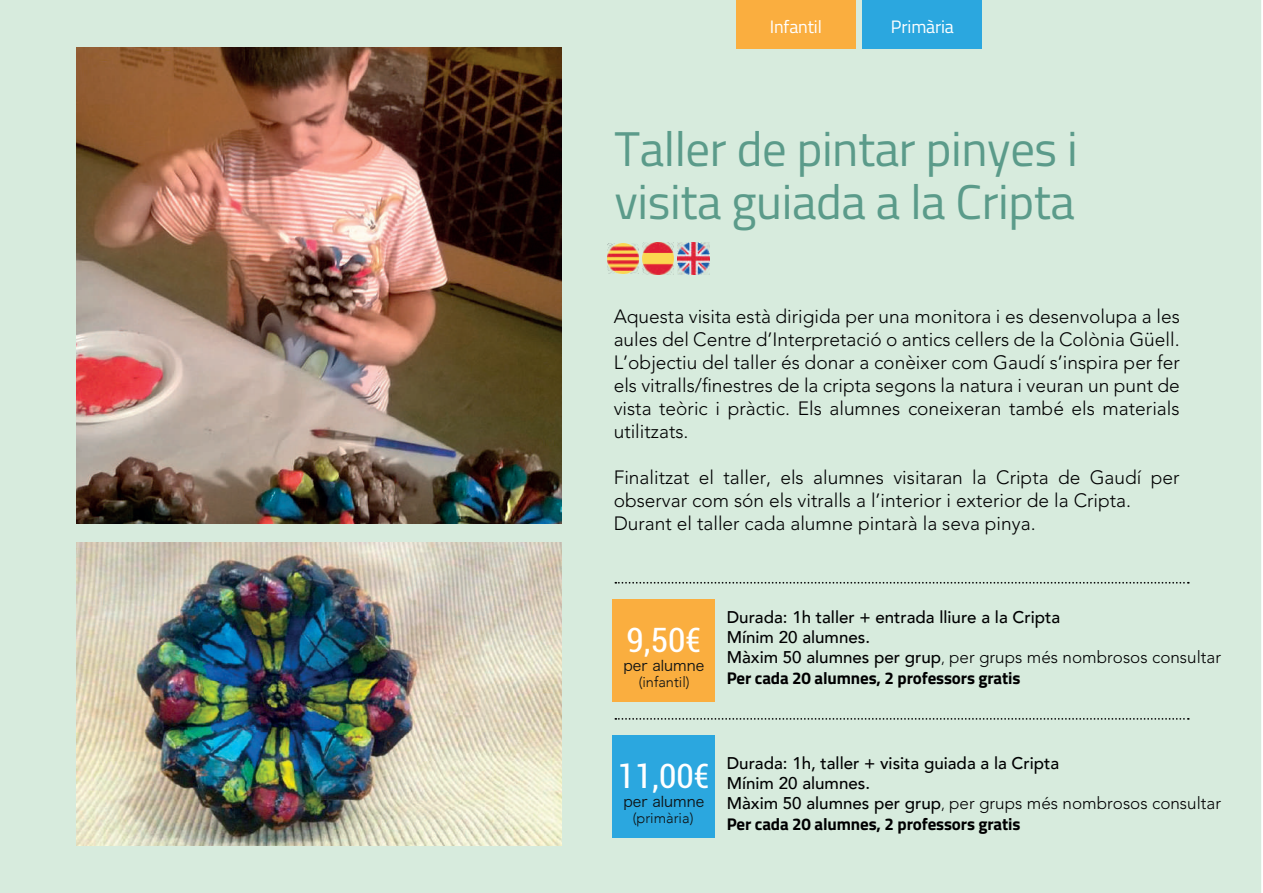
<style>
.page{position:relative;width:1263px;height:893px;background:#fff}
.page>*{position:absolute;margin:0;border:0;box-sizing:border-box;transform-origin:0 0}
.t1{font:48.75px/53.2px "Titillium Web";letter-spacing:-.01em;color:#5b9b8a}
.t2{font:condensed 33.6px "Roboto";color:#fff}
.t3{font:300 19.2px/23px "Avenir";color:#000001;text-align:justify}
.t4{font:18px "Titillium Web";letter-spacing:-.01em;color:#fff}
.t5{font:300 17.1px "Avenir";color:#000001}
.t6{font:500 16.95px/20.2px "Avenir";color:#000001}
.t7{font:700 16.95px "Titillium Web";letter-spacing:-.01em;color:#000001}
.t8{font:300 14.55px "Avenir";color:#0e1214}
.t9{font:14.55px "Hiragino Sans GB W3";color:#0e1214}
.s1{font-weight:500;font-size:16.95px}
.s2{font-size:14.85px}
</style>
<div class="page">
<div style="left:0;top:0;width:1261px;height:893px;background:#d7ebdd"></div>
<img style="left:608px;top:243px;width:30px;height:31px">
<img style="left:642px;top:243px;width:32px;height:31px">
<img style="left:678px;top:243px;width:31px;height:31px">
<div style="left:862px;top:0;width:120px;height:49px;background:#2ba7df"></div>
<div style="left:736px;top:0;width:120px;height:49px;background:#faae3f"></div>
<div style="left:612px;top:735px;width:103px;height:103px;background:#2ba7df"></div>
<svg style="left:615px;top:718px;width:574px;height:2px"></svg>
<div style="left:612px;top:599px;width:103px;height:103px;background:#faae3f"></div>
<svg style="left:615px;top:582px;width:574px;height:2px"></svg>
<img style="left:77px;top:48px;width:484px;height:475px">
<img style="left:77px;top:542px;width:484px;height:303px">
<p class="t4" style="left:770px;top:14px;width:54px">Infantil</p>
<p class="t4" style="left:891px;top:14px;width:64px">Primària</p>
<h1 class="t1" style="left:614px;top:120px;width:465px">Taller de pintar pinyes i visita guiada a la Cripta</h1>
<p class="t3" style="left:614px;top:305px;width:568px">Aquesta visita està dirigida per una monitora i es desenvolupa a les aules del Centre d’Interpretació o antics cellers de la Colònia Güell.<br>L’objectiu del taller és donar a conèixer com Gaudí s’inspira per fer els vitralls/finestres de la cripta segons la natura i veuran un punt de vista teòric i pràctic. Els alumnes coneixeran també els materials utilitzats.</p>
<p class="t3" style="left:614px;top:466px;width:567px;text-align:left">Finalitzat el taller, els alumnes visitaran la Cripta de Gaudí per observar com són els vitralls a l’interior i exterior de la Cripta.<br>Durant el taller cada alumne pintarà la seva pinya.</p>
<h2 class="t2" style="left:627px;top:616px;width:76px">9,50€</h2>
<p class="t9" style="left:623px;top:657px;width:83px">per alumne</p>
<p class="t8" style="left:639px;top:673px;width:52px">(infantil)</p>
<p class="t6" style="left:727px;top:606px;width:335px">Durada: 1h taller + entrada lliure a la Cripta<br>Mínim 20 alumnes.</p>
<p class="t5" style="left:727px;top:647px;width:496px"><span class="s1">Màxim 50 alumnes per grup</span><span class="s2">,</span> per grups més nombrosos consultar</p>
<p class="t7" style="left:727px;top:665px;width:295px">Per cada 20 alumnes, 2 professors gratis</p>
<h2 class="t2" style="left:618px;top:752px;width:93px">11,00€</h2>
<p class="t9" style="left:623px;top:792px;width:83px">per alumne</p>
<p class="t8" style="left:633px;top:809px;width:62px">(primària)</p>
<p class="t6" style="left:727px;top:752px;width:334px">Durada: 1h, taller + visita guiada a la Cripta<br>Mínim 20 alumnes.</p>
<p class="t5" style="left:727px;top:793px;width:496px"><span class="s1">Màxim 50 alumnes per grup</span><span class="s2">,</span> per grups més nombrosos consultar</p>
<p class="t7" style="left:727px;top:811px;width:295px">Per cada 20 alumnes, 2 professors gratis</p>
</div>
